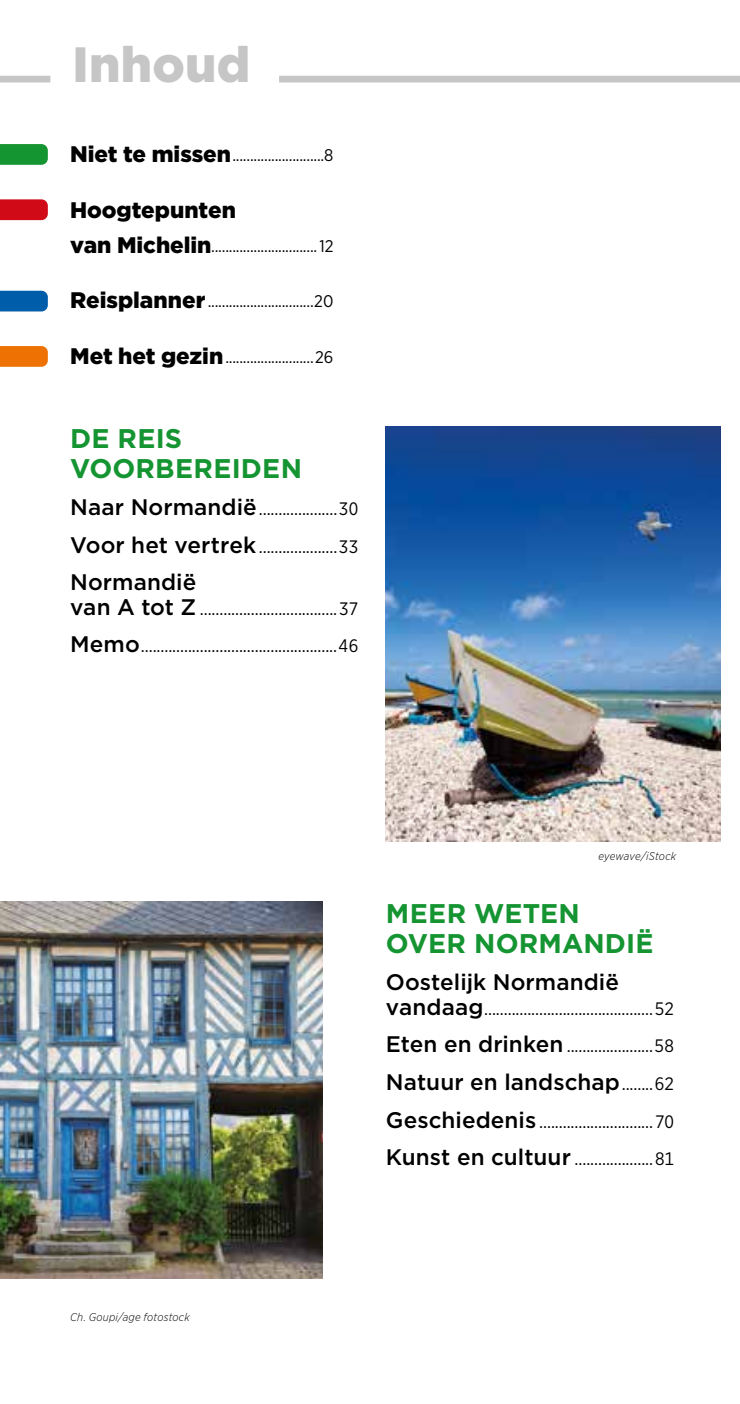
<style>
.page{position:relative;width:740px;height:1404px;background:#fff}
.page>*{position:absolute;margin:0;border:0;box-sizing:border-box;transform-origin:0 0}
.t1{font:900 49.5px "Gotham";letter-spacing:.005em;color:#c6c6c6}
.t2{font:700 27px/29.2px "Gotham";letter-spacing:.005em;color:#159432}
.t3{font:500 22.5px "Gotham";letter-spacing:.005em;color:#000}
.t4{font:900 22.5px "Gotham";color:#000}
.t5{font:18px/37.6px "Gotham Narrow";letter-spacing:.01em;color:#000}
.t6{font:16.88px "Gotham Narrow";color:#000}
.t7{font:italic 300 11.25px "Gotham Narrow";letter-spacing:.015em;color:#000}
.s1{font-family:"Gotham";font-weight:900;font-size:22.5px}
.s2{font-family:"Gotham";font-weight:500;font-size:22.5px}
.s3{font-family:"Gotham Narrow";font-weight:400;font-size:18px}
</style>
<div class="page">
<svg style="left:0;top:144px;width:48px;height:21px"></svg>
<svg style="left:0;top:199px;width:48px;height:21px"></svg>
<svg style="left:0;top:291px;width:48px;height:20px"></svg>
<svg style="left:0;top:346px;width:48px;height:21px"></svg>
<img style="left:0;top:901px;width:322px;height:377px">
<img style="left:386px;top:426px;width:335px;height:415px">
<div style="left:0;top:76px;width:50px;height:6px;background:#c6c6c6"></div>
<div style="left:279px;top:76px;width:461px;height:6px;background:#c6c6c6"></div>
<h1 class="t1" style="left:72px;top:31px;width:179px">Inhoud</h1>
<p class="t6" style="left:70px;top:144px;width:265px"><span class="s1">Niet te missen</span>..........................8</p>
<p class="t4" style="left:70px;top:194px;width:167px">Hoogtepunten</p>
<p class="t6" style="left:70px;top:235px;width:265px"><span class="s1">van Michelin</span>..............................12</p>
<p class="t6" style="left:70px;top:291px;width:265px"><span class="s1">Reisplanner</span>..............................20</p>
<p class="t6" style="left:70px;top:346px;width:265px"><span class="s1">Met het gezin</span>.........................26</p>
<h2 class="t2" style="left:70px;top:424px;width:233px">DE REIS<br>VOORBEREIDEN</h2>
<p class="t5" style="left:70px;top:489px;width:290px"><span class="s2">Naar Normandië</span>....................30<br><span class="s2">Voor het vertrek</span>....................33</p>
<p class="t3" style="left:70px;top:567px;width:128px">Normandië</p>
<p class="t5" style="left:70px;top:589px;width:289px"><span class="s2">van A tot Z</span> ...................................37<br><span class="s2">Memo</span>..................................................46</p>
<p class="t7" style="left:70px;top:1309px;width:121px">Ch. Goupi/age fotostock</p>
<p class="t7" style="left:598px;top:849px;width:79px">eyewave/iStock</p>
<h2 class="t2" style="left:386px;top:898px;width:269px">MEER WETEN<br>OVER NORMANDIË</h2>
<p class="t3" style="left:386px;top:967px;width:234px">Oostelijk Normandië</p>
<p class="t5" style="left:386px;top:989px;width:289px"><span class="s2">vandaag</span>...........................................52<br><span class="s2">Eten en drinken</span> ......................58</p>
<p class="t3" style="left:386px;top:1067px;width:289px">Natuur en landschap<span class="s3">........62</span></p>
<p class="t5" style="left:386px;top:1101px;width:290px"><span class="s2">Geschiedenis</span> .............................70<br><span class="s2">Kunst en cultuur</span> ....................81</p>
</div>
